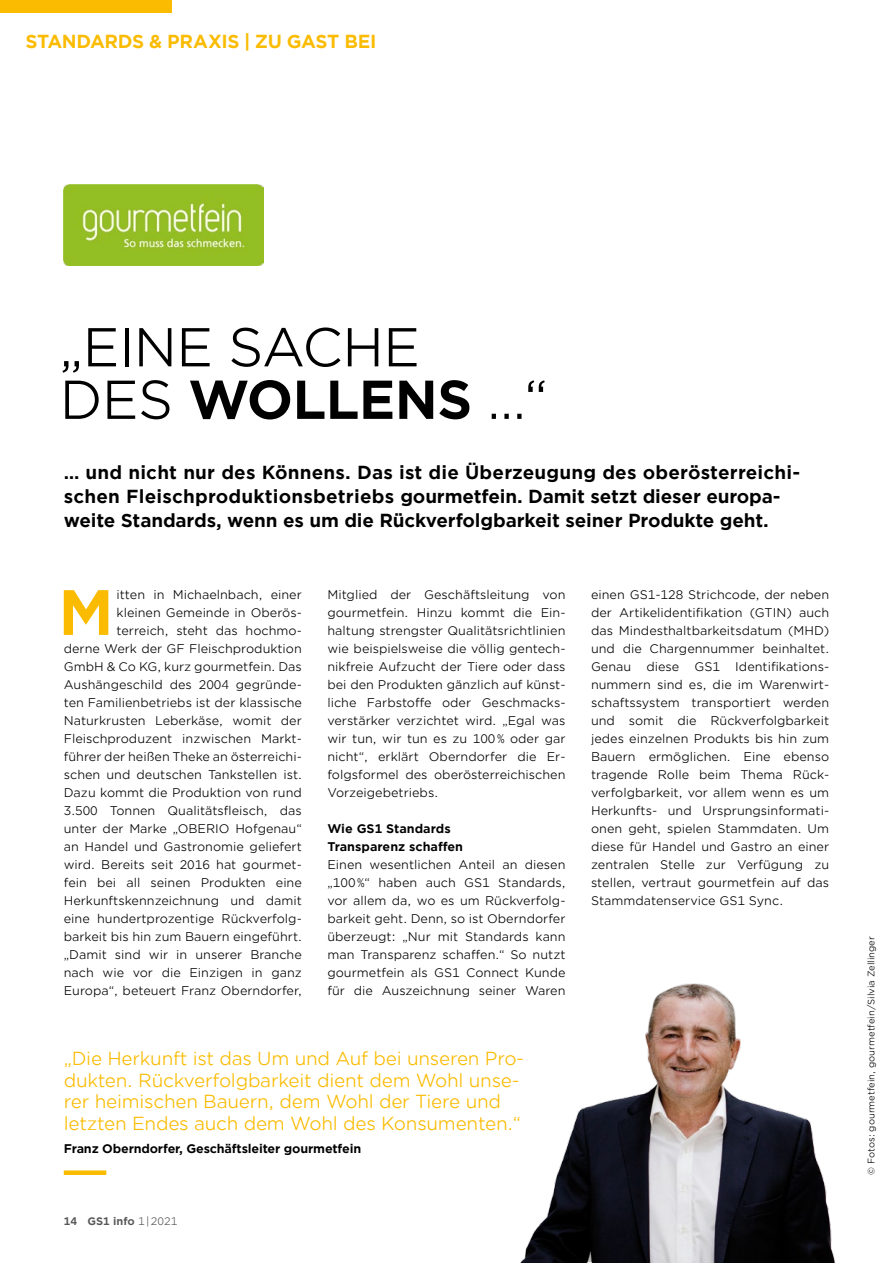
<style>
.page{position:relative;width:893px;height:1263px;background:#fff}
.page>*{position:absolute;margin:0;border:0;box-sizing:border-box;transform-origin:0 0}
.LAUF{font:700 61.5px "Gotham Office";color:#fabb00}
.Titel{font:52.5px/52.5px "Gotham Office";letter-spacing:-.02em;color:#000}
.VORSPANN{font:700 18px/24px "Gotham Office";letter-spacing:-.01em;color:#000}
.ZITAT{font:18px/21.6px "Gotham Office";letter-spacing:-.015em;color:#fabb00}
.t1{font:700 18px "Gotham Office";letter-spacing:-.025em;color:#fabb00}
.LAUF-2{font:12px/18px "Gotham Office";color:#000;text-align:justify}
.ZITAT_Name{font:700 12px "Gotham Office";letter-spacing:-.015em;color:#000}
.ZWITI{font:700 12px/18px "Gotham Office";color:#000}
.t2{font:700 10.5px "Gotham Office";color:#58585a}
.t3{font:9px "Gotham Office";color:#000}
.s1{font-weight:700}
.s2{font-weight:400}
</style>
<div class="page">
<img style="left:520px;top:983px;width:316px;height:280px">
<div style="left:0;top:0;width:171px;height:13px;background:#fabb00"></div>
<img style="left:64px;top:185px;width:200px;height:80px">
<div style="left:64px;top:1170px;width:42px;height:5px;background:#fabb00"></div>
<p class="t1" style="left:26px;top:29px;width:353px">STANDARDS &amp; PRAXIS | ZU GAST BEI</p>
<p class="Titel" style="left:60px;top:319px;width:490px">„EINE SACHE<br>DES <span class="s1">WOLLENS</span> …“</p>
<p class="VORSPANN" style="left:64px;top:460px;width:738px">… und nicht nur des Könnens. Das ist die Überzeugung des oberösterreichi&shy;schen Fleischproduktionsbetriebs gourmetfein. Damit setzt dieser europa&shy;weite Standards, wenn es um die Rückverfolgbarkeit seiner Produkte geht.</p>
<p class="LAUF-2" style="left:64px;top:585px;width:240px;text-align:right">itten in Michaelnbach, einer<br>kleinen Gemeinde in Oberös&shy;terreich, steht das hochmo-<br>derne Werk der GF Fleischproduktion GmbH &amp; Co KG, kurz gourmetfein. Das Aushängeschild des 2004 gegründe&shy;ten Familienbetriebs ist der klassische Naturkrusten Leberkäse, womit der Fleischproduzent inzwischen Markt&shy;führer der heißen Theke an österreichi&shy;schen und deutschen Tankstellen ist.<br>Dazu kommt die Produktion von rund 3.500 Tonnen Qualitätsfleisch, das unter der Marke „OBERIO Hofgenau“ an Handel und Gastronomie geliefert wird. Bereits seit 2016 hat gourmet&shy;fein bei all seinen Produkten eine Herkunftskennzeichnung und damit eine hundertprozentige Rückverfolg&shy;barkeit bis hin zum Bauern eingeführt. „Damit sind wir in unserer Branche nach wie vor die Einzigen in ganz Europa“, beteuert Franz Oberndorfer,</p>
<p class="LAUF-2" style="left:327px;top:585px;width:240px">Mitglied der Geschäftsleitung von gourmetfein. Hinzu kommt die Ein&shy;haltung strengster Qualitätsrichtlinien wie beispielsweise die völlig gentech&shy;nikfreie Aufzucht der Tiere oder dass bei den Produkten gänzlich auf künst&shy;liche Farbstoffe oder Geschmacks&shy;verstärker verzichtet wird. „Egal was wir tun, wir tun es zu 100% oder gar nicht“, erklärt Oberndorfer die Er&shy;folgsformel des oberösterreichischen Vorzeigebetriebs.</p>
<p class="LAUF" style="left:58px;top:570px;width:57px">M</p>
<p class="ZWITI" style="left:327px;top:819px;width:137px">Wie GS1 Standards<br>Transparenz schaffen</p>
<p class="LAUF-2" style="left:327px;top:855px;width:240px">Einen wesentlichen Anteil an diesen „100%“ haben auch GS1 Standards, vor allem da, wo es um Rückverfolg&shy;barkeit geht. Denn, so ist Oberndorfer überzeugt: „Nur mit Standards kann man Transparenz schaffen.“ So nutzt gourmetfein als GS1 Connect Kunde für die Auszeichnung seiner Waren</p>
<p class="ZITAT" style="left:64px;top:1047px;width:462px">„Die Herkunft ist das Um und Auf bei unseren Pro&shy;dukten. Rückverfolgbarkeit dient dem Wohl unse&shy;rer heimischen Bauern, dem Wohl der Tiere und letzten Endes auch dem Wohl des Konsumenten.“</p>
<p class="ZITAT_Name" style="left:64px;top:1141px;width:299px">Franz Oberndorfer, Geschäftsleiter gourmetfein</p>
<p class="t2" style="left:64px;top:1213px;width:115px">14 GS1 info <span class="s2">1|2021</span></p>
<p class="LAUF-2" style="left:591px;top:585px;width:240px">einen GS1-128 Strichcode, der neben der Artikelidentifikation (GTIN) auch das Mindesthaltbarkeitsdatum (MHD) und die Chargennummer beinhaltet.<br>Genau</p>
<p class="LAUF-2" style="left:591px;top:657px;width:240px;text-indent:144px">Identifikations&shy;nummern sind es, die im Warenwirt&shy;schaftssystem transportiert werden und somit die Rückverfolgbarkeit jedes einzelnen Produkts bis hin zum Bauern ermöglichen. Eine ebenso tragende Rolle beim Thema Rück&shy;verfolgbarkeit, vor allem wenn es um Herkunfts- und Ursprungsinformati&shy;onen geht, spielen Stammdaten. Um diese für Handel und Gastro an einer zentralen Stelle zur Verfügung zu stellen, vertraut gourmetfein auf das Stammdatenservice GS1 Sync.</p>
<p class="LAUF-2" style="left:646px;top:657px;width:34px">diese</p>
<p class="LAUF-2" style="left:695px;top:657px;width:27px">GS1</p>
<p class="t3" style="left:865px;top:1175px;width:240px;rotate:-90deg">© Fotos: gourmetfein, gourmetfein/Silvia Zellinger</p>
</div>
